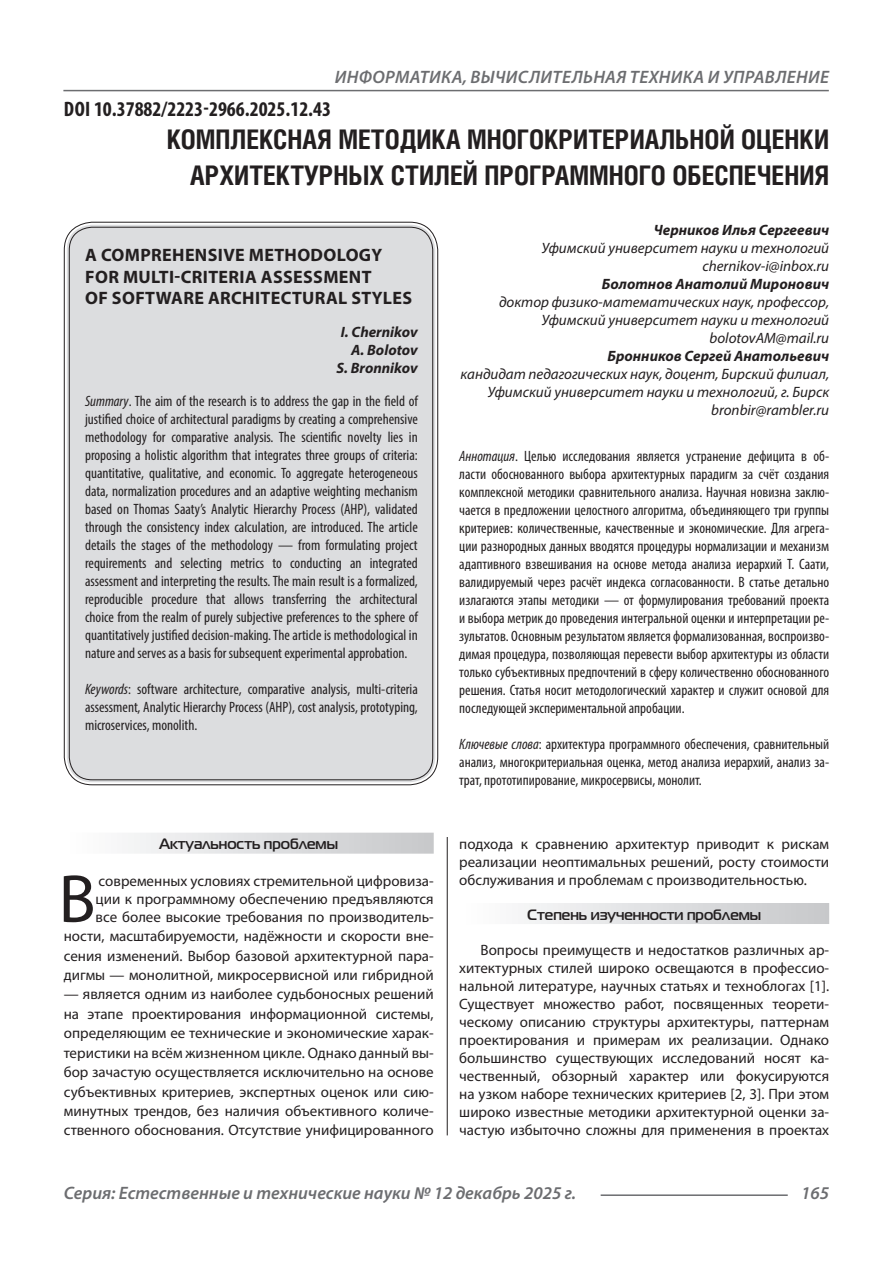
<style>
.page{position:relative;width:893px;height:1263px;background:#fff}
.page>*{position:absolute;margin:0;border:0;box-sizing:border-box;transform-origin:0 0}
.t1{font:68.4px "Myriad Pro";color:#231f20}
.t2{font:700 27px/36px "Helios Cond C";color:#231f20;text-align:right}
.t3{font:700 condensed 21px "Myriad Pro";color:#231f20}
.t4{font:italic 600 18px "Myriad Pro";letter-spacing:.015em;color:#6c6d70}
.t5{font:700 18px/21.6px "Myriad Pro";letter-spacing:.02em;color:#231f20}
.t6{font:condensed 15px/18px "Myriad Pro";color:#231f20;text-align:justify}
.t7{font:15px/18px "Myriad Pro";color:#231f20;text-align:justify}
.t8{font:italic 15px/18px "Myriad Pro";color:#231f20;text-align:right}
.t9{font:italic 700 15px/18px "Myriad Pro";color:#231f20;text-align:right}
.t10{font:700 15px "Magistral C";color:#231f20}
.s1{font-style:italic}
</style>
<div class="page">
<hr style="left:447px;top:128px;width:1px;height:1007px;background:#231f20">
<hr style="left:63px;top:90px;width:766px;height:1px;background:#6c6d70">
<hr style="left:601px;top:1194px;width:187px;height:2px;background:#6c6d70">
<div style="left:441px;top:128px;width:13px;height:709px;background:#fff"></div>
<div style="left:67px;top:225px;width:368px;height:557px;background:#dcdddf;border-radius:26px"></div>
<div style="left:64px;top:833px;width:370px;height:21px;background:linear-gradient(to right,#fefeff,#c6c8ca)"></div>
<div style="left:459px;top:903px;width:370px;height:21px;background:linear-gradient(to right,#fefeff,#c6c8ca)"></div>
<p class="t4" style="left:335px;top:66px;width:485px">Информатика, вычислительная техника и управление</p>
<h2 class="t2" style="left:167px;top:121px;width:664px">Комплексная методика многокритериальной оценки архитектурных стилей программного обеспечения</h2>
<p class="t9" style="left:654px;top:221px;width:177px">Черников Илья Сергеевич</p>
<p class="t8" style="left:542px;top:239px;width:289px">Уфимский университет науки и технологий chernikov-i@inbox.ru</p>
<p class="t9" style="left:602px;top:275px;width:229px">Болотнов Анатолий Миронович</p>
<p class="t8" style="left:499px;top:293px;width:332px">доктор физико-математических наук, профессор,<br>Уфимский университет науки и технологий bolotovAM@mail.ru</p>
<p class="t9" style="left:607px;top:347px;width:223px">Бронников Сергей Анатольевич</p>
<p class="t8" style="left:460px;top:365px;width:370px">кандидат педагогических наук, доцент, Бирский филиал,<br>Уфимский университет науки и технологий, г. Бирск bronbir@rambler.ru</p>
<h3 class="t3" style="left:64px;top:96px;width:269px">DOI 10.37882/2223-2966.2025.12.43</h3>
<p class="t5" style="left:85px;top:244px;width:299px">A COMPREHENSIVE METHODOLOGY<br>FOR MULTI-CRITERIA ASSESSM</p>
<p class="t5" style="left:85px;top:265px;width:326px;text-indent:254px">ENT<br>OF SOFTWARE ARCHITECTURAL STYLES</p>
<p class="t9" style="left:336px;top:323px;width:83px">I. Chernikov<br>A. Bolotov<br>S. Bronnikov</p>
<p class="t6" style="left:85px;top:392px;width:334px"><span class="s1">Summary</span>. The aim of the research is to address the gap in the field of justified choice of architectural paradigms by creating a comprehensive methodology for comparative analysis. The scientific novelty lies in proposing a holistic algorithm that integrates three groups of criteria: quantitative, qualitative, and economic. To aggregate heterogeneous data, normalization procedures and an adaptive weighting mechanism based on Thomas Saaty’s Analytic Hierarchy Process (AHP), validated through the consistency index calculation, are introduced. The article details the stages of the methodology — from formulating project requirements and selecting metrics to conducting an integrated assessment and interpreting the results. The main result is a formalized, reproducible procedure that allows transferring the architectural choice from the realm of purely subjective preferences to the sphere of quantitatively justified decision-making. The article is methodological in nature and serves as a basis for subsequent experimental approbation.</p>
<p class="t6" style="left:85px;top:680px;width:334px"><span class="s1">Keywords</span>: software architecture, comparative analysis, multi-criteria assessment, Analytic Hierarchy Process (AHP), cost analysis, prototyping, microservices, monolith.</p>
<p class="t6" style="left:459px;top:447px;width:371px"><span class="s1">Аннотация</span>. Целью исследования является устранение дефицита в об&shy;ласти обоснованного выбора архитектурных парадигм за счёт создания комплексной методики сравнительного анализа. Научная новизна заклю&shy;чается в предложении целостного алгоритма, объединяющего три группы критериев: количественные, качественные и экономические. Для агрега&shy;ции разнородных данных вводятся процедуры нормализации и механизм адаптивного взвешивания на основе метода анализа иерархий Т. Саати, валидируемый через расчёт индекса согласованности. В статье детально излагаются этапы методики — от формулирования требований проекта и выбора метрик до проведения интегральной оценки и интерпретации ре&shy;зультатов. Основным результатом является формализованная, воспроизво&shy;димая процедура, позволяющая перевести выбор архитектуры из области только субъективных предпочтений в сферу количественно обоснованного решения. Статья носит методологический характер и служит основой для последующей экспериментальной апробации.</p>
<p class="t6" style="left:459px;top:735px;width:371px"><span class="s1">Ключевые слова</span>: архитектура программного обеспечения, сравнительный анализ, многокритериальная оценка, метод анализа иерархий, анализ за&shy;трат, прототипирование, микросервисы, монолит.</p>
<p class="t10" style="left:160px;top:835px;width:180px">Актуальность проблемы</p>
<h1 class="t1" style="left:59px;top:857px;width:39px">В</h1>
<p class="t7" style="left:96px;top:871px;width:340px">современных условиях стремительной цифровиза&shy;ции к программному обеспечению предъявляются все более высокие требования по производитель-</p>
<p class="t7" style="left:64px;top:926px;width:371px;line-height:19.4px">ности, масштабируемости, надёжности и скорости вне&shy;сения изменений. Выбор базовой архитектурной пара&shy;дигмы — монолитной, микросервисной или гибридной</p>
<p class="t7" style="left:64px;top:984px;width:371px;line-height:19.4px">— является одним из наиболее судьбоносных решений на этапе проектирования информационной системы, определяющим ее технические и экономические харак&shy;теристики на всём жизненном цикле. Однако данный вы&shy;бор зачастую осуществляется исключительно на основе субъективных критериев, экспертных оценок или сию&shy;минутных трендов, без наличия объективного количе&shy;ственного обоснования. Отсутствие унифицированного</p>
<p class="t7" style="left:459px;top:834px;width:371px">подхода к сравнению архитектур приводит к рискам реализации неоптимальных решений, росту стоимости обслуживания и проблемам с производительностью.</p>
<p class="t10" style="left:527px;top:905px;width:235px">Степень изученности проблемы</p>
<p class="t7" style="left:459px;top:940px;width:371px;text-indent:21px">Вопросы преимуществ и недостатков различных ар&shy;хитектурных стилей широко освещаются в профессио&shy;нальной литературе, научных статьях и техноблогах [1].<br>Существует множество работ, посвященных теорети&shy;ческому описанию структуры архитектуры, паттернам проектирования и примерам их реализации. Однако большинство существующих исследований носят ка&shy;чественный, обзорный характер или фокусируются на узком наборе технических критериев [2, 3]. При этом широко известные методики архитектурной оценки за&shy;частую избыточно сложны для применения в проектах</p>
<p class="t4" style="left:64px;top:1182px;width:514px">Серия: Естественные и технические науки № 12 декабрь 2025 г.</p>
<p class="t4" style="left:801px;top:1182px;width:30px">165</p>
</div>
